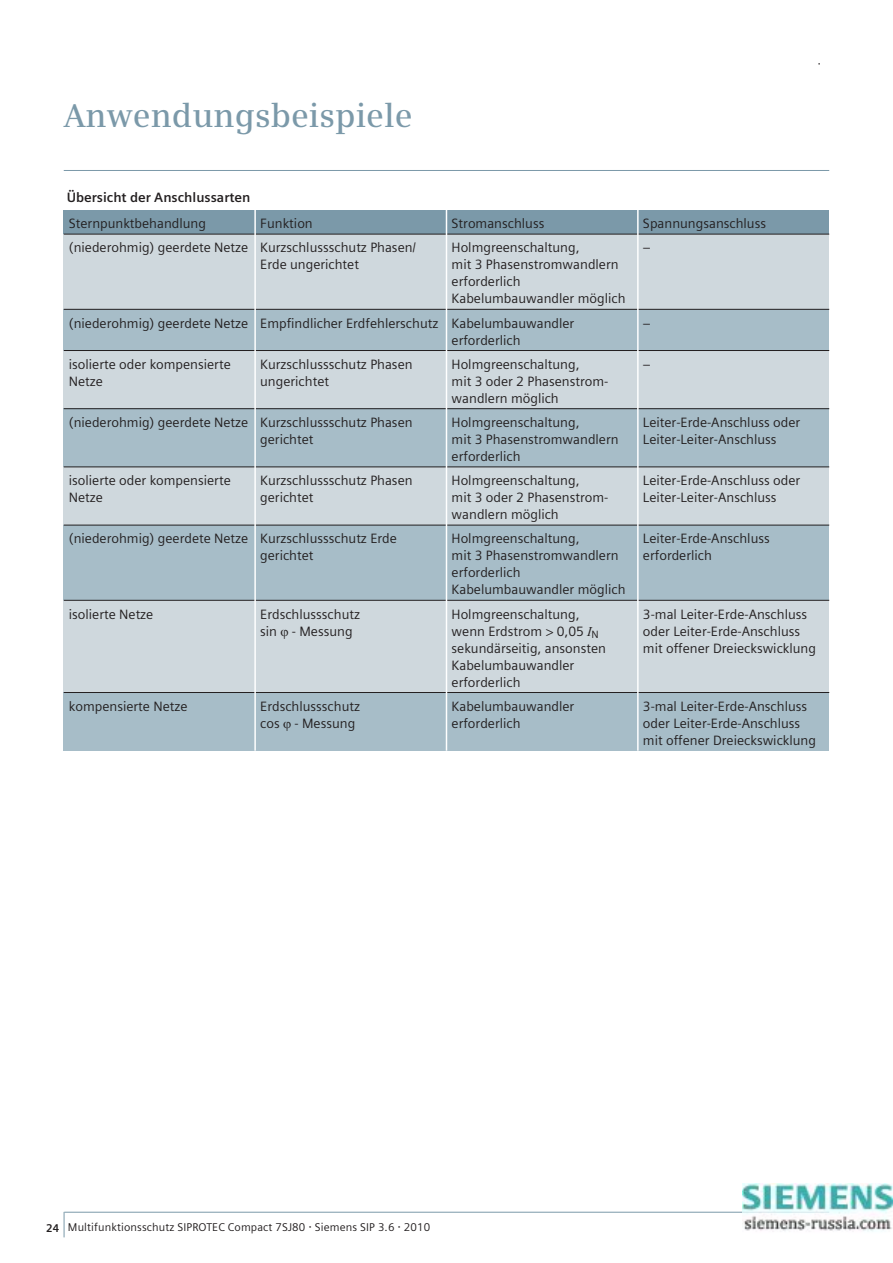
<style>
.page{position:relative;width:893px;height:1263px;background:#fff}
.page>*{position:absolute;margin:0;border:0;box-sizing:border-box;transform-origin:0 0}
.t1{font:33px "Siemens Serif";color:#7b99a9}
.t2{font:13.5px/17px "Siemens Sans";color:#231f20}
.t3{font:700 13.5px "Siemens Sans";color:#231f20}
.t4{font:11.25px "Siemens Sans";letter-spacing:.01em;color:#231f20}
.s1{font-family:"Times New Roman";font-style:italic}
.s2{font-weight:700}
</style>
<div class="page">
<hr style="left:64px;top:170px;width:765px;height:1px;background:#7b99a9">
<hr style="left:64px;top:1212px;width:765px;height:1px;background:#7b99a9">
<svg style="left:64px;top:1212px;width:1px;height:25px"></svg>
<div style="left:64px;top:210px;width:765px;height:24px;background:#7b99a9"></div>
<div style="left:64px;top:234px;width:765px;height:75px;background:#cfd8dd"></div>
<div style="left:64px;top:309px;width:765px;height:42px;background:#a7bdc8"></div>
<div style="left:64px;top:351px;width:765px;height:58px;background:#cfd8dd"></div>
<div style="left:64px;top:409px;width:765px;height:58px;background:#a7bdc8"></div>
<div style="left:64px;top:467px;width:765px;height:58px;background:#cfd8dd"></div>
<div style="left:64px;top:525px;width:765px;height:75px;background:#a7bdc8"></div>
<div style="left:64px;top:600px;width:765px;height:93px;background:#cfd8dd"></div>
<div style="left:64px;top:693px;width:765px;height:58px;background:#a7bdc8"></div>
<hr style="left:64px;top:234px;width:765px;height:1px;background:#231f20">
<hr style="left:64px;top:309px;width:765px;height:1px;background:#231f20">
<hr style="left:64px;top:350px;width:765px;height:1px;background:#231f20">
<hr style="left:64px;top:408px;width:765px;height:1px;background:#231f20">
<hr style="left:64px;top:467px;width:765px;height:1px;background:#231f20">
<hr style="left:64px;top:525px;width:765px;height:1px;background:#231f20">
<hr style="left:64px;top:600px;width:765px;height:1px;background:#231f20">
<hr style="left:64px;top:692px;width:765px;height:1px;background:#231f20">
<hr style="left:254px;top:210px;width:2px;height:541px;background:#fff">
<hr style="left:446px;top:210px;width:1px;height:541px;background:#fff">
<hr style="left:637px;top:210px;width:1px;height:541px;background:#fff">
<img style="left:743px;top:1184px;width:150px;height:48px">
<h1 class="t1" style="left:64px;top:102px;width:350px">Anwendungsbeispiele</h1>
<p class="t3" style="left:67px;top:193px;width:185px">Übersicht der Anschlussarten</p>
<p class="t2" style="left:69px;top:216px;width:139px">Sternpunktbehandlung</p>
<p class="t2" style="left:260px;top:216px;width:54px">Funktion</p>
<p class="t2" style="left:452px;top:216px;width:94px">Stromanschluss</p>
<p class="t2" style="left:643px;top:216px;width:125px">Spannungsanschluss</p>
<p class="t2" style="left:260px;top:240px;width:157px;text-indent:-191px">(niederohmig) geerdete Netze Kurzschlussschutz Phasen/<br>Erde ungerichtet</p>
<p class="t2" style="left:452px;top:240px;width:175px">Holmgreenschaltung,<br>mit 3 Phasenstromwandlern erforderlich<br>Kabelumbauwandler möglich</p>
<p class="t2" style="left:643px;top:240px;width:9px">–</p>
<p class="t2" style="left:452px;top:316px;width:124px;text-indent:-383px">(niederohmig) geerdete Netze Empfindlicher Erdfehlerschutz Kabelumbauwandler erforderlich</p>
<p class="t2" style="left:643px;top:316px;width:9px">–</p>
<p class="t2" style="left:69px;top:357px;width:163px">isolierte oder kompensierte<br>Netze</p>
<p class="t2" style="left:260px;top:357px;width:154px">Kurzschlussschutz Phasen ungerichtet</p>
<p class="t2" style="left:452px;top:357px;width:158px">Holmgreenschaltung,<br>mit 3 oder 2 Phasenstrom&shy;wandlern möglich</p>
<p class="t2" style="left:643px;top:357px;width:9px">–</p>
<p class="t2" style="left:260px;top:415px;width:154px;text-indent:-191px">(niederohmig) geerdete Netze Kurzschlussschutz Phasen gerichtet</p>
<p class="t2" style="left:452px;top:415px;width:169px">Holmgreenschaltung,<br>mit 3 Phasenstromwandlern erforderlich</p>
<p class="t2" style="left:643px;top:415px;width:159px">Leiter-Erde-Anschluss oder<br>Leiter-Leiter-Anschluss</p>
<p class="t2" style="left:69px;top:473px;width:163px">isolierte oder kompensierte<br>Netze</p>
<p class="t2" style="left:260px;top:473px;width:154px">Kurzschlussschutz Phasen gerichtet</p>
<p class="t2" style="left:452px;top:473px;width:158px">Holmgreenschaltung,<br>mit 3 oder 2 Phasenstrom&shy;wandlern möglich</p>
<p class="t2" style="left:643px;top:473px;width:159px">Leiter-Erde-Anschluss oder<br>Leiter-Leiter-Anschluss</p>
<p class="t2" style="left:260px;top:531px;width:138px;text-indent:-191px">(niederohmig) geerdete Netze Kurzschlussschutz Erde gerichtet</p>
<p class="t2" style="left:452px;top:531px;width:175px">Holmgreenschaltung,<br>mit 3 Phasenstromwandlern erforderlich<br>Kabelumbauwandler möglich</p>
<p class="t2" style="left:643px;top:531px;width:128px">Leiter-Erde-Anschluss erforderlich</p>
<p class="t2" style="left:69px;top:607px;width:86px">isolierte Netze</p>
<p class="t2" style="left:260px;top:607px;width:101px">Erdschlussschutz sin - Messung</p>
<p class="t2" style="left:452px;top:607px;width:156px">Holmgreenschaltung, wenn Erdstrom &gt; 0,05 <span class="s1">I</span><sub>N </sub>sekundärseitig, ansonsten<br>Kabelumbauwandler erforderlich</p>
<p class="t2" style="left:643px;top:607px;width:175px">3-mal Leiter-Erde-Anschluss oder Leiter-Erde-Anschluss mit offener Dreieckswicklung</p>
<p class="t2" style="left:69px;top:699px;width:120px">kompensierte Netze</p>
<p class="t2" style="left:260px;top:699px;width:101px">Erdschlussschutz cos - Messung</p>
<p class="t2" style="left:452px;top:699px;width:124px">Kabelumbauwandler erforderlich</p>
<p class="t2" style="left:643px;top:699px;width:175px">3-mal Leiter-Erde-Anschluss oder Leiter-Erde-Anschluss mit offener Dreieckswicklung</p>
<p class="t4" style="left:46px;top:1223px;width:386px"><span class="s2">24</span> Multifunktionsschutz SIPROTEC Compact 7SJ80 Siemens SIP 3.6 2010</p>
</div>
